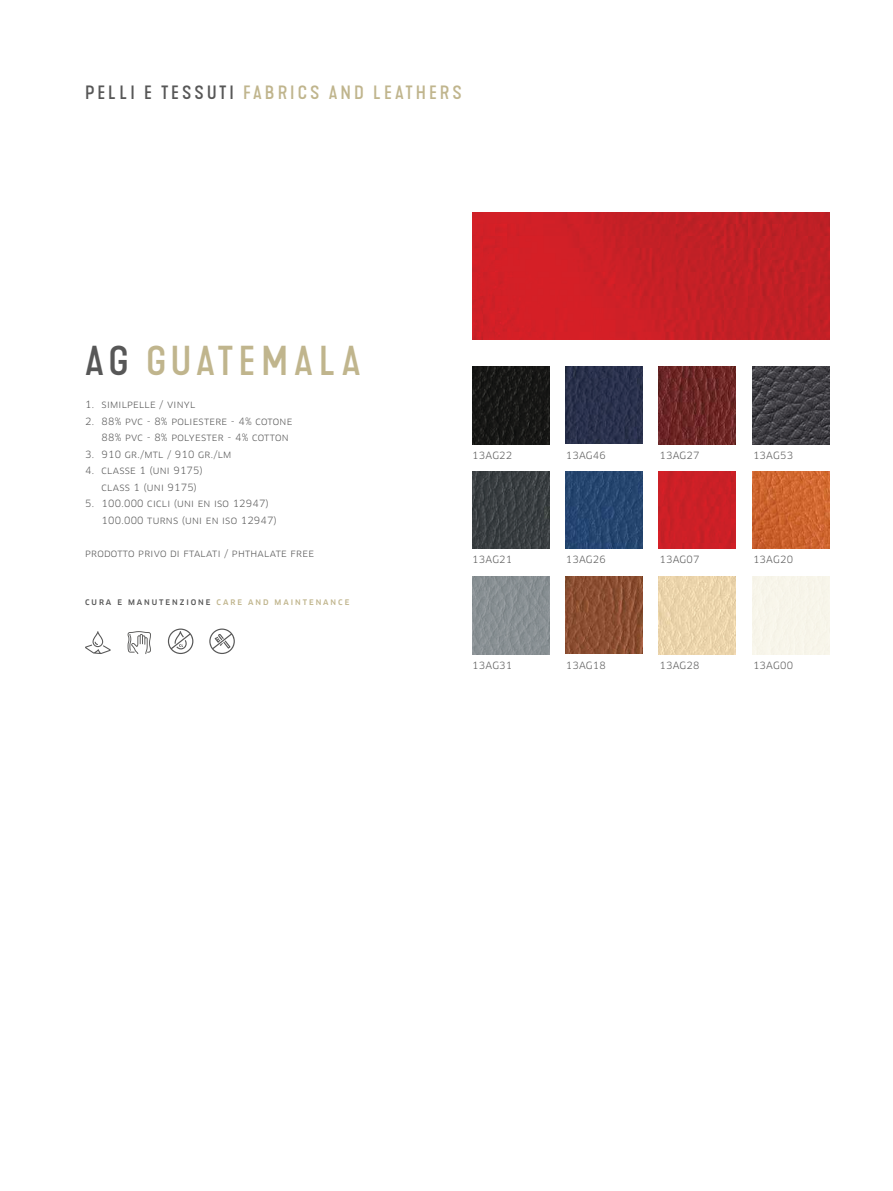
<style>
.page{position:relative;width:893px;height:1191px;background:#fff}
.page>*{position:absolute;margin:0;border:0;box-sizing:border-box;transform-origin:0 0}
.t1{font:500 expanded 39px "Kapra Neue Pro";letter-spacing:.145em;color:#c0b58d}
.t2{font:500 expanded 18px "Kapra Neue Pro";letter-spacing:.17em;color:#c0b58d}
.t3{font:9.75px/16.5px "Clan Pro";letter-spacing:.025em;color:#575757}
.t4{font:500 7.5px "Clan Pro";letter-spacing:.26em;color:#c0b58d}
.s1{color:#575757}
</style>
<div class="page">
<img style="left:565px;top:367px;width:77px;height:77px">
<img style="left:472px;top:577px;width:77px;height:77px">
<img style="left:752px;top:471px;width:77px;height:77px">
<img style="left:658px;top:577px;width:78px;height:77px">
<img style="left:658px;top:367px;width:78px;height:77px">
<img style="left:565px;top:471px;width:77px;height:77px">
<img style="left:472px;top:367px;width:77px;height:77px">
<img style="left:472px;top:471px;width:77px;height:77px">
<img style="left:565px;top:577px;width:77px;height:77px">
<img style="left:658px;top:471px;width:78px;height:77px">
<img style="left:472px;top:212px;width:357px;height:128px">
<img style="left:752px;top:367px;width:77px;height:77px">
<svg style="left:127px;top:631px;width:24px;height:23px"></svg>
<svg style="left:85px;top:631px;width:26px;height:23px"></svg>
<svg style="left:168px;top:629px;width:25px;height:25px"></svg>
<svg style="left:209px;top:629px;width:26px;height:25px"></svg>
<h2 class="t2" style="left:85px;top:86px;width:378px"><span class="s1">PELLI E TESSUTI</span> FABRICS AND LEATHERS</h2>
<h1 class="t1" style="left:85px;top:346px;width:277px"><span class="s1">AG</span> GUATEMALA</h1>
<p class="t3" style="left:85px;top:397px;width:112px">1. similpelle / vinyl</p>
<p class="t3" style="left:102px;top:413px;width:192px;text-indent:-16px">2. 88% pvc - 8% poliestere - 4% cotone<br>88% pvc - 8% polyester - 4% cotton</p>
<p class="t3" style="left:85px;top:446px;width:148px">3. 910 gr./mtl / 910 gr./lm</p>
<p class="t3" style="left:102px;top:463px;width:103px;text-indent:-16px">4. classe 1 (uni 9175) class 1 (uni 9175)</p>
<p class="t3" style="left:102px;top:496px;width:177px;text-indent:-16px">5. 100.000 cicli (uni en iso 12947)<br>100.000 turns (uni en iso 12947)</p>
<p class="t3" style="left:85px;top:545px;width:230px">prodotto privo di ftalati / phthalate free</p>
<p class="t4" style="left:85px;top:599px;width:266px"><span class="s1">CURA E MANUTENZIONE</span> CARE AND MAINTENANCE</p>
<p class="t3" style="left:472px;top:447px;width:42px">13AG22</p>
<p class="t3" style="left:566px;top:447px;width:42px">13AG46</p>
<p class="t3" style="left:659px;top:447px;width:42px">13AG27</p>
<p class="t3" style="left:753px;top:447px;width:42px">13AG53</p>
<p class="t3" style="left:472px;top:552px;width:42px">13AG21</p>
<p class="t3" style="left:566px;top:552px;width:42px">13AG26</p>
<p class="t3" style="left:659px;top:552px;width:42px">13AG07</p>
<p class="t3" style="left:753px;top:552px;width:42px">13AG20</p>
<p class="t3" style="left:472px;top:657px;width:42px">13AG31</p>
<p class="t3" style="left:566px;top:657px;width:42px">13AG18</p>
<p class="t3" style="left:659px;top:657px;width:42px">13AG28</p>
<p class="t3" style="left:753px;top:657px;width:42px">13AG00</p>
</div>
